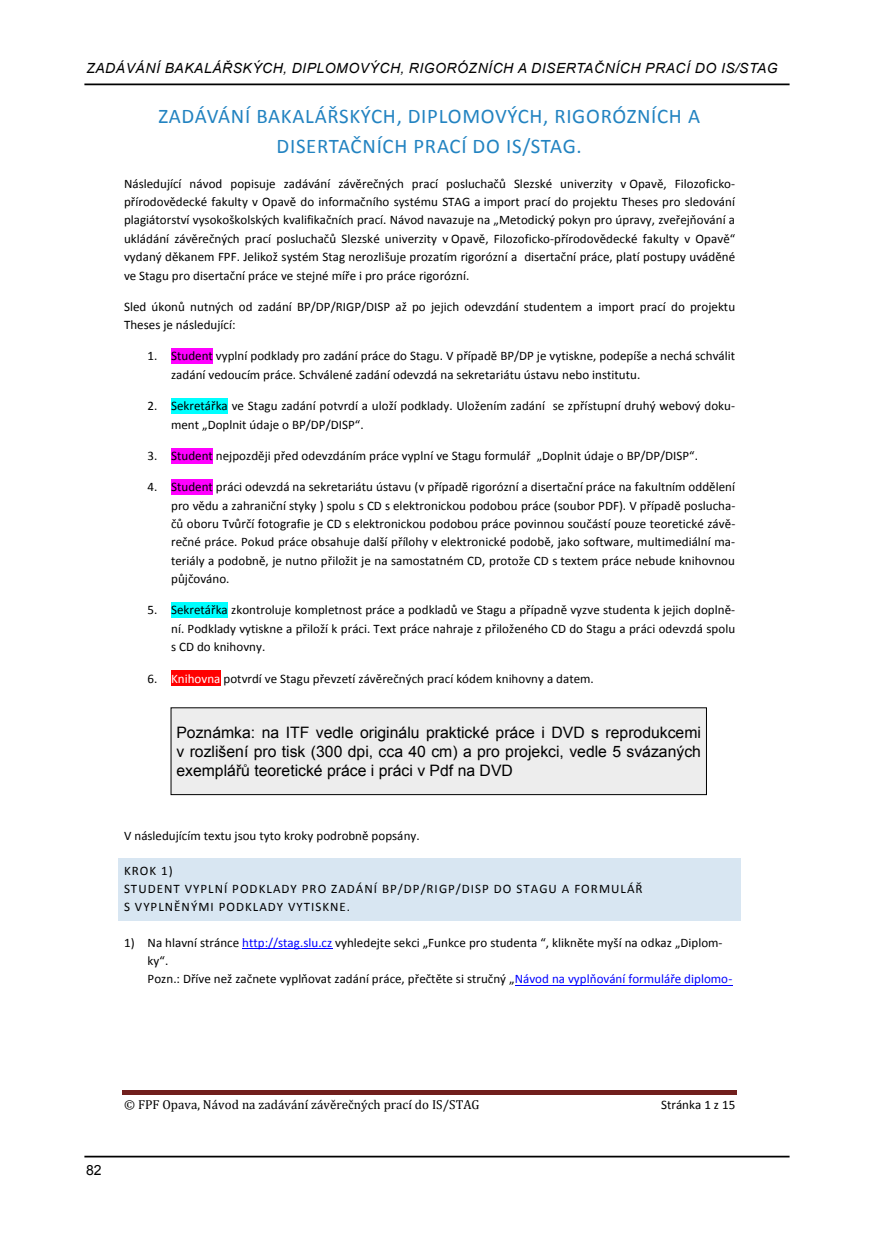
<style>
.page{position:relative;width:874px;height:1241px;background:#fff}
.page>*{position:absolute;margin:0;border:0;box-sizing:border-box;transform-origin:0 0}
.t1{font:20.82px/29.4px "Calibri";letter-spacing:.03em;color:#2283c1;text-align:center}
.t2{font:15.75px/18.9px "Arial";color:#000;text-align:justify}
.t3{font:italic 14px "Arial";letter-spacing:.035em;color:#000}
.t4{font:14px "Arial";color:#000}
.t5{font:12.95px/18.4px "Calibri";letter-spacing:.005em;color:#000}
.t6{font:12.95px/18.4px "Calibri";letter-spacing:.08em;color:#000}
.t7{font:12.95px "Cambria";color:#000}
.s1{color:#fff}
.s2{color:#00f}
</style>
<div class="page">
<hr style="left:84px;top:83px;width:705px;height:2px;background:#000">
<hr style="left:84px;top:1155px;width:705px;height:2px;background:#000">
<hr style="left:122px;top:1090px;width:614px;height:3px;background:#711f1d">
<hr style="left:122px;top:1094px;width:614px;height:1px;background:#711f1d">
<div style="left:171px;top:348px;width:42px;height:16px;background:#f0f"></div>
<div style="left:171px;top:398px;width:57px;height:15px;background:#0ff"></div>
<div style="left:171px;top:447px;width:42px;height:16px;background:#f0f"></div>
<div style="left:171px;top:479px;width:42px;height:16px;background:#f0f"></div>
<div style="left:171px;top:602px;width:57px;height:16px;background:#0ff"></div>
<div style="left:171px;top:670px;width:49px;height:16px;background:#f00"></div>
<div style="left:122px;top:862px;width:614px;height:18px;background:#d8e6f2"></div>
<svg style="left:118px;top:858px;width:4px;height:4px"></svg>
<hr style="left:122px;top:858px;width:614px;height:4px;background:#d8e6f2">
<svg style="left:736px;top:858px;width:4px;height:4px"></svg>
<hr style="left:118px;top:862px;width:4px;height:18px;background:#d8e6f2">
<hr style="left:736px;top:862px;width:4px;height:18px;background:#d8e6f2">
<div style="left:122px;top:880px;width:614px;height:18px;background:#d8e6f2"></div>
<hr style="left:118px;top:880px;width:4px;height:18px;background:#d8e6f2">
<hr style="left:736px;top:880px;width:4px;height:18px;background:#d8e6f2">
<div style="left:122px;top:898px;width:614px;height:19px;background:#d8e6f2"></div>
<svg style="left:118px;top:917px;width:4px;height:4px"></svg>
<hr style="left:122px;top:917px;width:614px;height:4px;background:#d8e6f2">
<svg style="left:736px;top:917px;width:4px;height:4px"></svg>
<hr style="left:118px;top:898px;width:4px;height:19px;background:#d8e6f2">
<hr style="left:736px;top:898px;width:4px;height:19px;background:#d8e6f2">
<hr style="left:242px;top:948px;width:90px;height:1px;background:#00f">
<hr style="left:514px;top:984px;width:218px;height:1px;background:#00f">
<div style="left:171px;top:707px;width:535px;height:87px;background:#ededed"></div>
<div style="left:170px;top:707px;width:536px;height:88px;border:1px solid #000"></div>
<p class="t3" style="left:86px;top:59px;width:692px">ZADÁVÁNÍ BAKALÁŘSKÝCH, DIPLOMOVÝCH, RIGORÓZNÍCH A DISERTAČNÍCH PRACÍ DO IS/STAG</p>
<h1 class="t1" style="left:158px;top:102px;width:542px">ZADÁVÁNÍ BAKALÁŘSKÝCH, DIPLOMOVÝCH, RIGORÓZNÍCH A<br>DISERTAČNÍCH PRACÍ DO IS/STAG.</h1>
<p class="t5" style="left:124px;top:174px;width:612px;text-align:justify">Následující návod popisuje zadávání závěrečných prací posluchačů Slezské univerzity v Opavě, Filozoficko&shy;přírodovědecké fakulty v Opavě do informačního systému STAG a import prací do projektu Theses pro sledování plagiátorství vysokoškolských kvalifikačních prací. Návod navazuje na „Metodický pokyn pro úpravy, zveřejňování a ukládání závěrečných prací posluchačů Slezské univerzity v Opavě, Filozoficko-přírodovědecké fakulty v Opavě“ vydaný děkanem FPF. Jelikož systém Stag nerozlišuje prozatím rigorózní a disertační práce, platí postupy uváděné ve Stagu pro disertační práce ve stejné míře i pro práce rigorózní.</p>
<p class="t5" style="left:124px;top:297px;width:612px">Sled úkonů nutných od zadání BP/DP/RIGP/DISP až po jejich odevzdání studentem a import prací do projektu<br>Theses je následující:</p>
<p class="t5" style="left:171px;top:347px;width:565px;text-indent:-23px">1. Student vyplní podklady pro zadání práce do Stagu. V případě BP/DP je vytiskne, podepíše a nechá schválit zadání vedoucím práce. Schválené zadání odevzdá na sekretariátu ústavu nebo institutu.</p>
<p class="t5" style="left:171px;top:396px;width:565px;text-indent:-23px">2. Sekretářka ve Stagu zadání potvrdí a uloží podklady. Uložením zadání se zpřístupní druhý webový doku&shy;ment „Doplnit údaje o BP/DP/DISP“.</p>
<p class="t5" style="left:147px;top:446px;width:551px">3. Student nejpozději před odevzdáním práce vyplní ve Stagu formulář „Doplnit údaje o BP/DP/DISP“.</p>
<p class="t5" style="left:171px;top:478px;width:565px;text-align:justify;text-indent:-23px">4. Student práci odevzdá na sekretariátu ústavu (v případě rigorózní a disertační práce na fakultním oddělení pro vědu a zahraniční styky ) spolu s CD s elektronickou podobou práce (soubor PDF). V případě poslucha&shy;čů oboru Tvůrčí fotografie je CD s elektronickou podobou práce povinnou součástí pouze teoretické závě&shy;rečné práce. Pokud práce obsahuje další přílohy v elektronické podobě, jako software, multimediální ma&shy;teriály a podobně, je nutno přiložit je na samostatném CD, protože CD s textem práce nebude knihovnou půjčováno.</p>
<p class="t5" style="left:171px;top:601px;width:565px;text-align:justify;text-indent:-23px">5. Sekretářka zkontroluje kompletnost práce a podkladů ve Stagu a případně vyzve studenta k jejich doplně&shy;ní. Podklady vytiskne a přiloží k práci. Text práce nahraje z přiloženého CD do Stagu a práci odevzdá spolu s CD do knihovny.</p>
<p class="t5" style="left:147px;top:669px;width:447px">6. <span class="s1">Knihovna</span> potvrdí ve Stagu převzetí závěrečných prací kódem knihovny a datem.</p>
<p class="t2" style="left:176px;top:722px;width:526px">Poznámka: na ITF vedle originálu praktické práce i DVD s reprodukcemi v rozlišení pro tisk (300 dpi, cca 40 cm) a pro projekci, vedle 5 svázaných exemplářů teoretické práce i práci v Pdf na DVD</p>
<p class="t5" style="left:124px;top:826px;width:297px">V následujícím textu jsou tyto kroky podrobně popsány.</p>
<p class="t6" style="left:124px;top:861px;width:519px">KROK 1)<br>STUDENT VYPLNÍ PODKLADY PRO ZADÁNÍ BP/DP/RIGP/DISP DO STAGU A FORMULÁŘ<br>S VYPLNĚNÝMI PODKLADY VYTISKNE.</p>
<p class="t5" style="left:147px;top:933px;width:586px;text-indent:-23px">1) Na hlavní stránce <span class="s2">http://stag.slu.cz</span> vyhledejte sekci „Funkce pro studenta “, klikněte myší na odkaz „Diplom&shy;ky“.<br>Pozn.: Dříve než začnete vyplňovat zadání práce, přečtěte si stručný „<span class="s2">Návod na vyplňování formuláře diplomo-</span></p>
<p class="t4" style="left:86px;top:1160px;width:17px">82</p>
<p class="t7" style="left:124px;top:1097px;width:357px">© FPF Opava, Návod na zadávání závěrečných prací do IS/STAG</p>
<p class="t5" style="left:660px;top:1095px;width:76px">Stránka 1 z 15</p>
</div>
